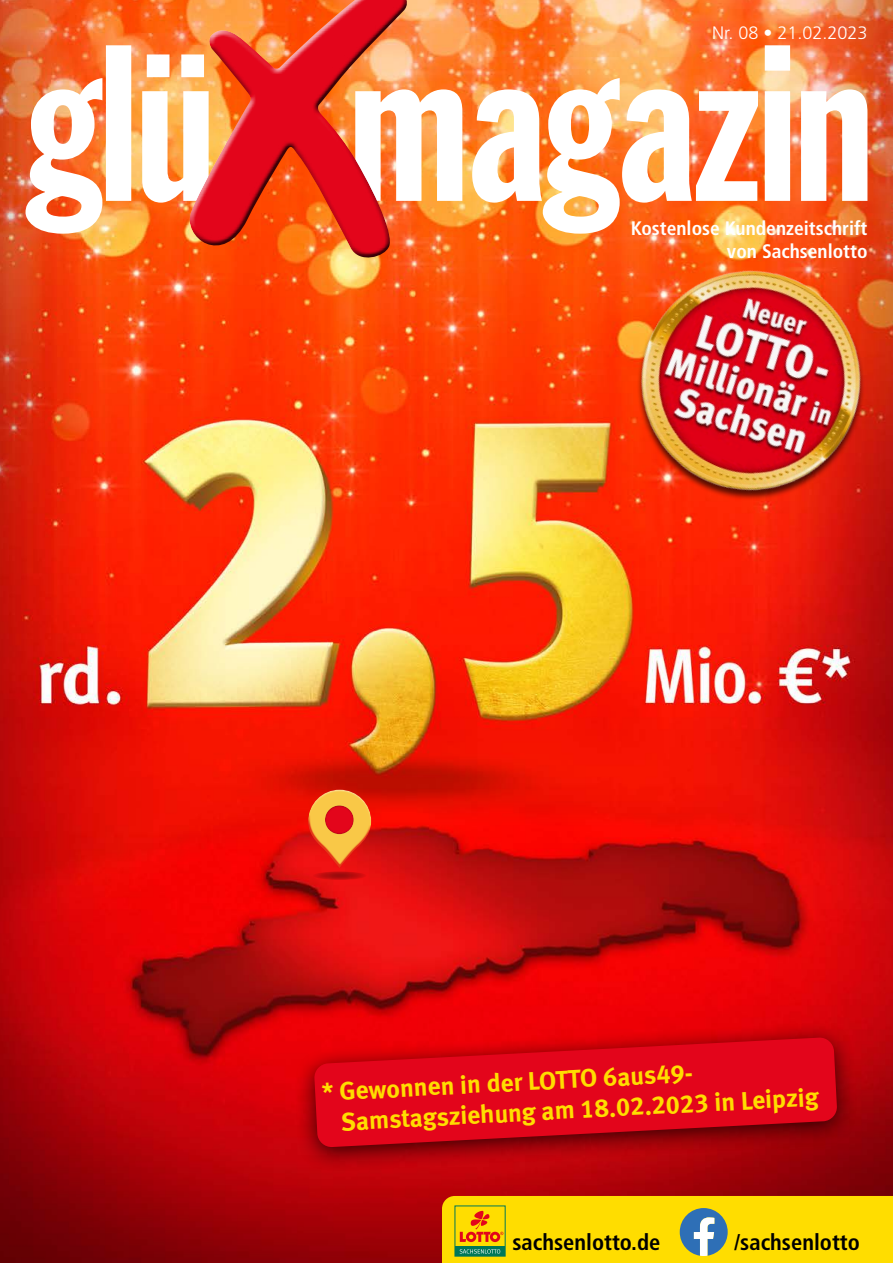
<style>
.page{position:relative;width:893px;height:1263px;background:#fff}
.page>*{position:absolute;margin:0;border:0;box-sizing:border-box;transform-origin:0 0}
.t1{font:25.5px/30.6px "Meta Bold Turk LF";color:#fd0}
.t2{font:700 condensed 22.5px "Frutiger LT Std";color:#000}
.t3{font:700 condensed 19.5px/23.4px "Frutiger LT Std";color:#fff;text-align:right}
.t4{font:300 18px "Frutiger LT Std";color:#fff}
</style>
<div class="page">
<img style="left:0;top:0;width:893px;height:1263px">
<div style="left:293px;top:1021px;width:565px;height:152px;background:#000;opacity:.75"></div>
<svg style="left:314px;top:1037px;width:523px;height:110px;background:#d60315"></svg>
<div style="left:307px;top:787px;width:66px;height:38px;background:#fff;opacity:.75"></div>
<div style="left:307px;top:814px;width:66px;height:55px;background:#e3051b;opacity:.75"></div>
<svg style="left:312px;top:871px;width:55px;height:9px"></svg>
<div style="left:325px;top:803px;width:31px;height:31px;background:#000;opacity:.55"></div>
<img style="left:552px;top:206px;width:341px;height:359px">
<svg style="left:413px;top:45px;width:454px;height:189px"></svg>
<svg style="left:26px;top:45px;width:155px;height:189px"></svg>
<div style="left:183px;top:0;width:226px;height:234px;background:#fff;opacity:.75"></div>
<div style="left:188px;top:0;width:225px;height:258px;background:#000;opacity:.75"></div>
<svg style="left:442px;top:1196px;width:451px;height:67px;background:#efd30e"></svg>
<p class="t4" style="left:712px;top:23px;width:157px">Nr. 08 • 21.02.2023</p>
<p class="t3" style="left:631px;top:216px;width:238px">Kostenlose Kundenzeitschrift von Sachsenlotto</p>
<p class="t1" style="left:339px;top:1076px;width:480px;text-indent:-18px;rotate:-3deg">* Gewonnen in der LOTTO 6aus49-<br>Samstagsziehung am 18.02.2023 in Leipzig</p>
<p class="t2" style="left:512px;top:1229px;width:149px">sachsenlotto.de</p>
<p class="t2" style="left:734px;top:1229px;width:127px">/sachsenlotto</p>
</div>
